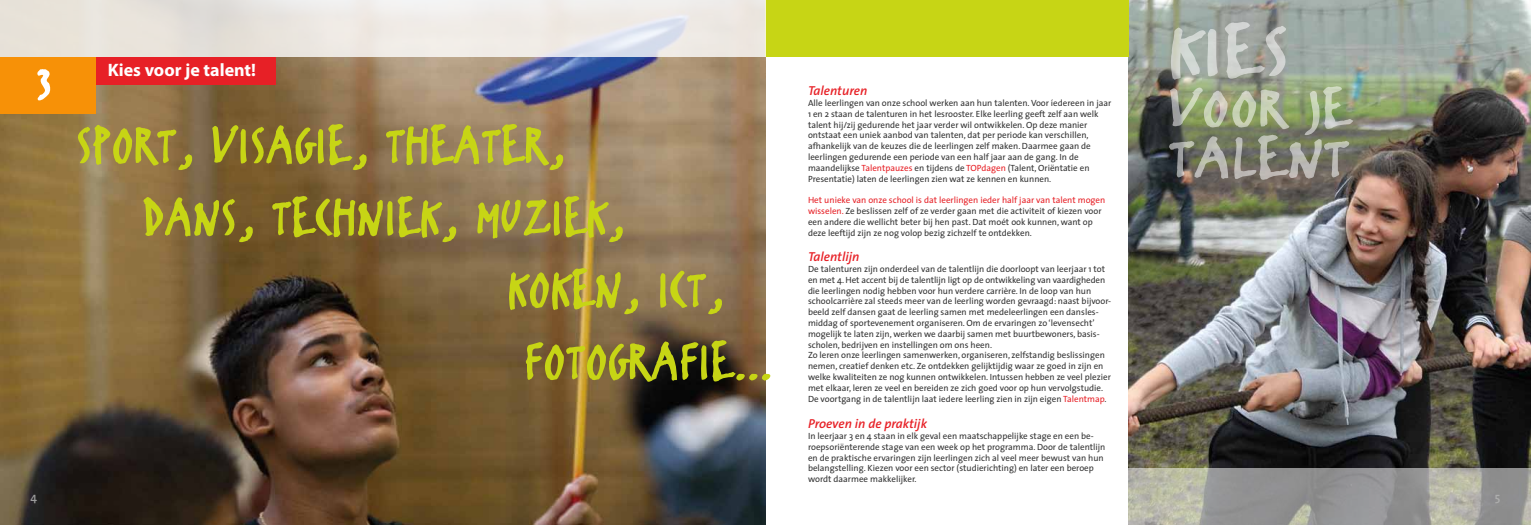
<style>
.page{position:relative;width:1531px;height:525px;background:#fff}
.page>*{position:absolute;margin:0;border:0;box-sizing:border-box;transform-origin:0 0}
.t1{font:60px "FF Erikrighthand";color:#c7d515}
.t2{font:60px "FF Erikrighthand";color:#fff}
.t3{font:700 18px "Myriad Pro";color:#fff}
.t4{font:italic 600 13px "The Sans";color:#e72026}
.t5{font:600 12px "The Sans";color:#9c9c9c}
.t6{font:600 12px "The Sans";color:#aeaeae}
.t7{font:9px/10.8px "The Sans";color:#323232}
.s1{color:#e72026}
</style>
<div class="page">
<img style="left:1128px;top:0;width:403px;height:468px">
<svg style="left:1128px;top:468px;width:403px;height:56px;background:#9e9e99"></svg>
<svg style="left:1168px;top:22px;width:185px;height:158px;background:#979e8c"></svg>
<img style="left:0;top:57px;width:765px;height:467px">
<div style="left:0;top:57px;width:275px;height:27px;background:#e72026"></div>
<div style="left:0;top:57px;width:95px;height:56px;background:#f79107"></div>
<div style="left:765px;top:0;width:363px;height:57px;background:#c7d515"></div>
<svg style="left:0;top:0;width:765px;height:57px;background:#eae6e2"></svg>
<h1 class="t2" style="left:34px;top:38px;width:20px">3</h1>
<h2 class="t3" style="left:108px;top:58px;width:150px">Kies voor je talent!</h2>
<h1 class="t1" style="left:76px;top:110px;width:491px">SPORT, VISAGIE, THEATER,</h1>
<h1 class="t1" style="left:142px;top:182px;width:484px">DANS, TECHNIEK, MUZIEK,</h1>
<h1 class="t1" style="left:508px;top:254px;width:218px">KOKEN, ICT,</h1>
<h1 class="t1" style="left:524px;top:326px;width:249px">FOTOGRAFIE...</h1>
<h3 class="t4" style="left:808px;top:80px;width:61px">Talenturen</h3>
<p class="t7" style="left:808px;top:97px;width:305px">Alle leerlingen van onze school werken aan hun talenten. Voor íedereen in jaar 1 en 2 staan de talenturen in het lesrooster. Elke leerling geeft zelf aan welk talent hij/zij gedurende het jaar verder wil ontwikkelen. Op deze manier ontstaat een uniek aanbod van talenten, dat per periode kan verschillen, afhankelijk van de keuzes die de leerlingen zelf maken. Daarmee gaan de leerlingen gedurende een periode van een half jaar aan de gang. In de maandelijkse <span class="s1">Talentpauzes</span> en tijdens de <span class="s1">TOPdagen</span> (Talent, Oriëntatie en Presentatie) laten de leerlingen zien wat ze kennen en kunnen.</p>
<p class="t7" style="left:808px;top:194px;width:299px"><span class="s1">Het unieke van onze school is dat leerlingen ieder half jaar van talent mogen wisselen.</span> Ze beslissen zelf of ze verder gaan met die activiteit of kiezen voor een andere die wellicht beter bij hen past. Dat moét ook kunnen, want op deze leeftijd zijn ze nog volop bezig zichzelf te ontdekken.</p>
<h3 class="t4" style="left:808px;top:246px;width:53px">Talentlijn</h3>
<p class="t7" style="left:808px;top:263px;width:305px">De talenturen zijn onderdeel van de talentlijn die doorloopt van leerjaar 1 tot en met 4. Het accent bij de talentlijn ligt op de ontwikkeling van vaardigheden die leerlingen nodig hebben voor hun verdere carrière. In de loop van hun schoolcarrière zal steeds meer van de leerling worden gevraagd: naast bijvoor&shy;beeld zelf dansen gaat de leerling samen met medeleerlingen een dansles&shy;middag of sportevenement organiseren. Om de ervaringen zo ‘levensecht’ mogelijk te laten zijn, werken we daarbij samen met buurtbewoners, basis&shy;scholen, bedrijven en instellingen om ons heen.<br>Zo leren onze leerlingen samenwerken, organiseren, zelfstandig beslissingen nemen, creatief denken etc. Ze ontdekken gelijktijdig waar ze goed in zijn en welke kwaliteiten ze nog kunnen ontwikkelen. Intussen hebben ze veel plezier met elkaar, leren ze veel en bereiden ze zich goed voor op hun vervolgstudie.<br>De voortgang in de talentlijn laat iedere leerling zien in zijn eigen <span class="s1">Talentmap</span>.</p>
<h3 class="t4" style="left:808px;top:412px;width:120px">Proeven in de praktijk</h3>
<p class="t7" style="left:808px;top:430px;width:299px">In leerjaar 3 en 4 staan in elk geval een maatschappelijke stage en een be&shy;roepsoriënterende stage van een week op het programma. Door de talentlijn en de praktische ervaringen zijn leerlingen zich al veel meer bewust van hun belangstelling. Kiezen voor een sector (studierichting) en later een beroep wordt daarmee makkelijker.</p>
<h3 class="t5" style="left:30px;top:487px;width:8px">4</h3>
<h3 class="t6" style="left:1495px;top:487px;width:7px">5</h3>
</div>
